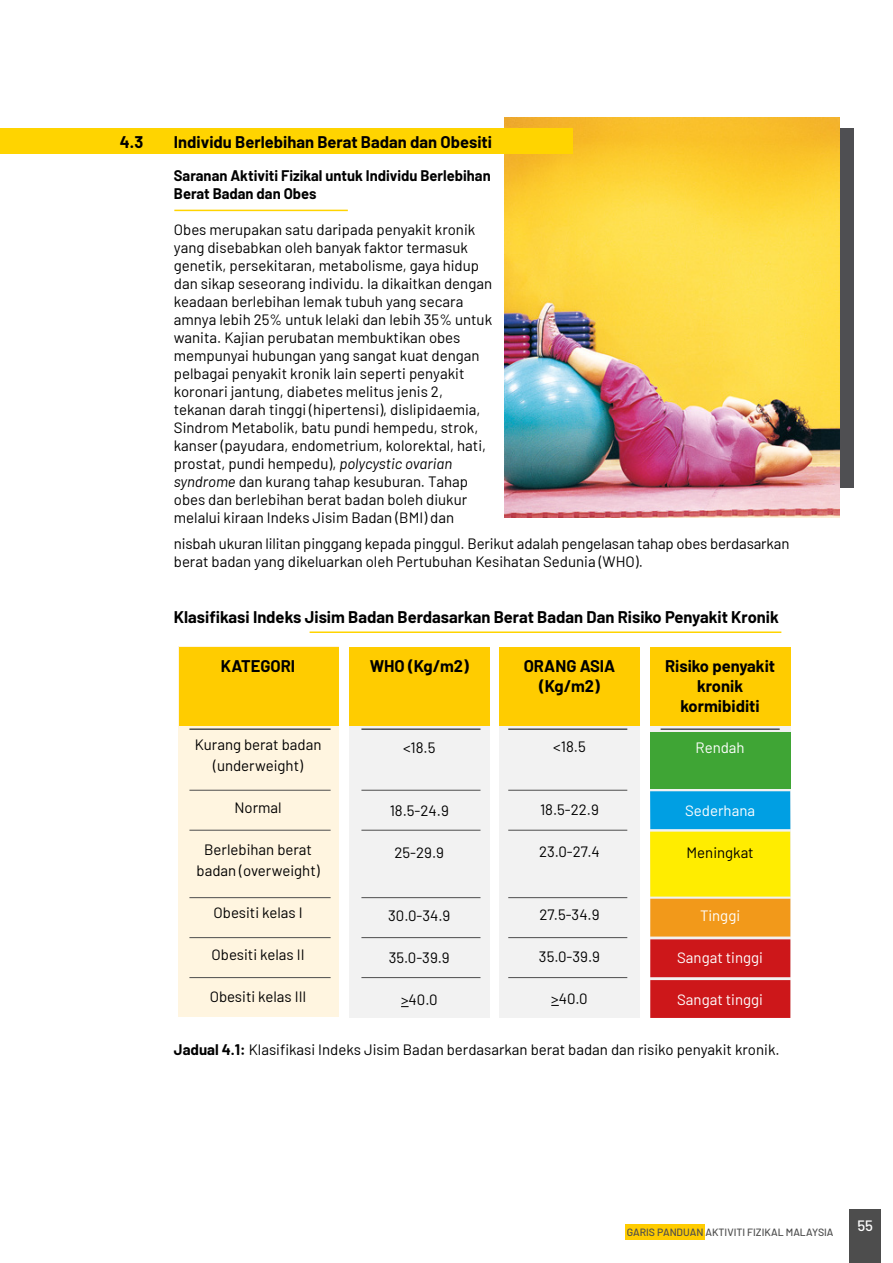
<style>
.page{position:relative;width:893px;height:1263px;background:#fff}
.page>*{position:absolute;margin:0;border:0;box-sizing:border-box;transform-origin:0 0}
.t1{font:700 16.5px/19.8px "Barlow";color:#000;text-align:center}
.t2{font:15px/18px "Barlow";color:#000;text-align:center}
.t3{font:700 15px/18px "Barlow";color:#000}
.t4{font:15px "Barlow";color:#fff}
.t5{font:500 15px "Barlow";color:#fff}
.t6{font:500 10.5px "Barlow";color:#4d4d4d}
.s1{font-style:italic}
.s2{font-weight:700}
</style>
<div class="page">
<div style="left:625px;top:1224px;width:79px;height:15px;background:#fc0"></div>
<div style="left:849px;top:1209px;width:32px;height:54px;background:#4d4d4d"></div>
<div style="left:178px;top:647px;width:161px;height:370px;background:#fff5e0"></div>
<div style="left:179px;top:647px;width:160px;height:79px;background:#fc0"></div>
<div style="left:773px;top:128px;width:80px;height:360px;background:#4f4f52"></div>
<img style="left:504px;top:117px;width:335px;height:400px">
<div style="left:0;top:128px;width:572px;height:26px;background:#ffd400"></div>
<hr style="left:174px;top:210px;width:174px;height:1px;background:#ffd400">
<hr style="left:310px;top:631px;width:471px;height:2px;background:#ffd400">
<hr style="left:189px;top:728px;width:142px;height:2px;background:#4d4d4d">
<hr style="left:189px;top:790px;width:142px;height:1px;background:#4d4d4d">
<hr style="left:189px;top:897px;width:142px;height:1px;background:#4d4d4d">
<hr style="left:189px;top:830px;width:142px;height:1px;background:#4d4d4d">
<hr style="left:189px;top:937px;width:142px;height:1px;background:#4d4d4d">
<hr style="left:189px;top:977px;width:142px;height:1px;background:#4d4d4d">
<div style="left:349px;top:647px;width:140px;height:371px;background:#f2f2f2"></div>
<div style="left:499px;top:647px;width:140px;height:371px;background:#f2f2f2"></div>
<svg style="left:650px;top:726px;width:140px;height:254px;fill:#f2f2f2"></svg>
<div style="left:349px;top:647px;width:140px;height:79px;background:#fc0"></div>
<div style="left:499px;top:647px;width:140px;height:79px;background:#fc0"></div>
<div style="left:650px;top:647px;width:140px;height:79px;background:#fc0"></div>
<div style="left:650px;top:732px;width:140px;height:57px;background:#3fa535"></div>
<div style="left:650px;top:791px;width:140px;height:38px;background:#009fe3"></div>
<div style="left:650px;top:899px;width:140px;height:37px;background:#f2991a"></div>
<div style="left:650px;top:939px;width:140px;height:38px;background:#cd171a"></div>
<div style="left:650px;top:980px;width:140px;height:38px;background:#cd171a"></div>
<div style="left:650px;top:832px;width:140px;height:64px;background:#ffed00"></div>
<hr style="left:361px;top:790px;width:119px;height:1px;background:#4d4d4d">
<hr style="left:508px;top:790px;width:119px;height:1px;background:#4d4d4d">
<hr style="left:361px;top:897px;width:119px;height:1px;background:#4d4d4d">
<hr style="left:508px;top:897px;width:119px;height:1px;background:#4d4d4d">
<hr style="left:361px;top:830px;width:119px;height:1px;background:#4d4d4d">
<hr style="left:508px;top:830px;width:119px;height:1px;background:#4d4d4d">
<hr style="left:361px;top:937px;width:119px;height:1px;background:#4d4d4d">
<hr style="left:361px;top:977px;width:119px;height:1px;background:#4d4d4d">
<hr style="left:508px;top:937px;width:119px;height:1px;background:#4d4d4d">
<hr style="left:508px;top:977px;width:119px;height:1px;background:#4d4d4d">
<hr style="left:361px;top:728px;width:119px;height:2px;background:#4d4d4d">
<hr style="left:508px;top:728px;width:119px;height:2px;background:#4d4d4d">
<hr style="left:661px;top:728px;width:119px;height:2px;background:#4d4d4d">
<p class="t1" style="left:120px;top:131px;width:25px">4.3</p>
<p class="t1" style="left:174px;top:131px;width:320px">Individu Berlebihan Berat Badan dan Obesiti</p>
<p class="t3" style="left:174px;top:165px;width:318px">Saranan Aktiviti Fizikal untuk Individu Berlebihan<br>Berat Badan dan Obes</p>
<p class="t2" style="left:174px;top:219px;width:320px;text-align:left">Obes merupakan satu daripada penyakit kronik yang disebabkan oleh banyak faktor termasuk genetik, persekitaran, metabolisme, gaya hidup dan sikap seseorang individu. Ia dikaitkan dengan keadaan berlebihan lemak tubuh yang secara amnya lebih 25% untuk lelaki dan lebih 35% untuk wanita. Kajian perubatan membuktikan obes mempunyai hubungan yang sangat kuat dengan pelbagai penyakit kronik lain seperti penyakit koronari jantung, diabetes melitus jenis 2, tekanan darah tinggi (hipertensi), dislipidaemia, Sindrom Metabolik, batu pundi hempedu, strok, kanser (payudara, endometrium, kolorektal, hati, prostat, pundi hempedu), <span class="s1">polycystic ovarian syndrome</span> dan kurang tahap kesuburan. Tahap obes dan berlebihan berat badan boleh diukur melalui kiraan Indeks Jisim Badan (BMI) dan</p>
<p class="t2" style="left:174px;top:533px;width:617px;text-align:left">nisbah ukuran lilitan pinggang kepada pinggul. Berikut adalah pengelasan tahap obes berdasarkan berat badan yang dikeluarkan oleh Pertubuhan Kesihatan Sedunia (WHO).</p>
<p class="t1" style="left:174px;top:605px;width:606px">Klasifikasi Indeks Jisim Badan Berdasarkan Berat Badan Dan Risiko Penyakit Kronik</p>
<p class="t1" style="left:221px;top:655px;width:76px">KATEGORI</p>
<p class="t2" style="left:195px;top:733px;width:128px;line-height:21px">Kurang berat badan (underweight)</p>
<p class="t2" style="left:234px;top:798px;width:49px">Normal</p>
<p class="t2" style="left:197px;top:838px;width:125px;line-height:21px">Berlebihan berat badan (overweight)</p>
<p class="t2" style="left:214px;top:903px;width:91px">Obesiti kelas I</p>
<p class="t2" style="left:212px;top:945px;width:94px">Obesiti kelas II</p>
<p class="t2" style="left:210px;top:987px;width:98px">Obesiti kelas III</p>
<p class="t1" style="left:370px;top:655px;width:101px">WHO (Kg/m2)</p>
<p class="t2" style="left:403px;top:738px;width:34px">&lt;18.5</p>
<p class="t2" style="left:390px;top:801px;width:61px">18.5-24.9</p>
<p class="t2" style="left:395px;top:843px;width:51px">25-29.9</p>
<p class="t2" style="left:388px;top:906px;width:64px">30.0-34.9</p>
<p class="t2" style="left:389px;top:948px;width:63px">35.0-39.9</p>
<p class="t2" style="left:401px;top:990px;width:38px">&gt;40.0</p>
<p class="t1" style="left:524px;top:655px;width:93px">ORANG ASIA (Kg/m2)</p>
<p class="t2" style="left:553px;top:737px;width:34px">&lt;18.5</p>
<p class="t1" style="left:665px;top:655px;width:112px">Risiko penyakit kronik kormibiditi</p>
<p class="t4" style="left:696px;top:737px;width:51px">Rendah</p>
<p class="t2" style="left:540px;top:800px;width:60px">18.5-22.9</p>
<p class="t2" style="left:539px;top:842px;width:62px">23.0-27.4</p>
<p class="t4" style="left:685px;top:800px;width:71px">Sederhana</p>
<p class="t2" style="left:686px;top:842px;width:69px">Meningkat</p>
<p class="t2" style="left:539px;top:905px;width:62px">27.5-34.9</p>
<p class="t2" style="left:539px;top:947px;width:63px">35.0-39.9</p>
<p class="t2" style="left:551px;top:989px;width:38px">&gt;40.0</p>
<p class="t4" style="left:700px;top:905px;width:42px">Tinggi</p>
<p class="t4" style="left:677px;top:947px;width:87px">Sangat tinggi</p>
<p class="t4" style="left:677px;top:989px;width:87px">Sangat tinggi</p>
<p class="t2" style="left:174px;top:1039px;width:607px"><span class="s2">Jadual 4.1:</span> Klasifikasi Indeks Jisim Badan berdasarkan berat badan dan risiko penyakit kronik.</p>
<p class="t6" style="left:627px;top:1224px;width:208px">GARIS PANDUAN AKTIVITI FIZIKAL MALAYSIA</p>
<p class="t5" style="left:857px;top:1215px;width:17px">55</p>
</div>
